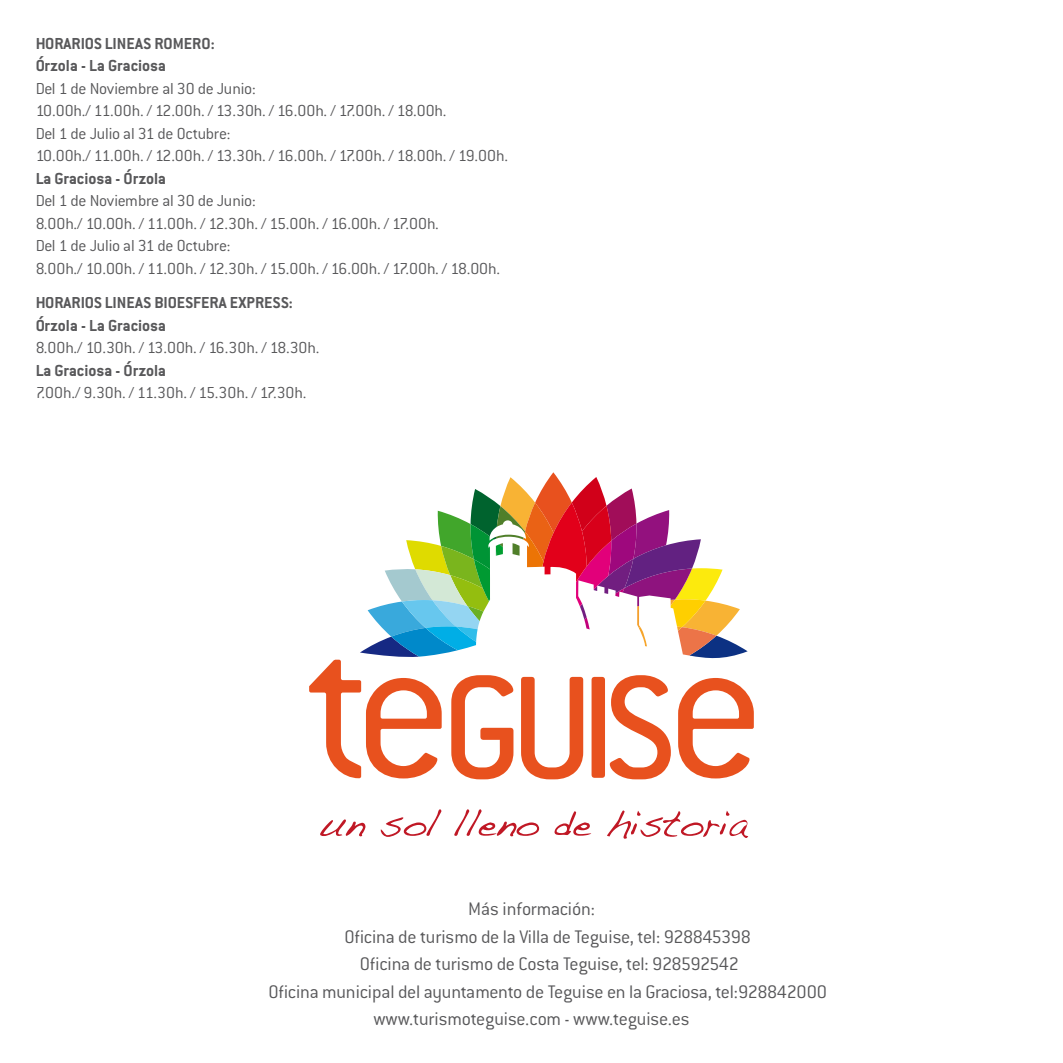
<style>
.page{position:relative;width:1063px;height:1063px;background:#fff}
.page>*{position:absolute;margin:0;border:0;box-sizing:border-box;transform-origin:0 0}
.t1{font:300 20px "Conduit ITC";letter-spacing:-.015em;color:#58585a}
.t2{font:300 17.5px/22.5px "Conduit ITC";color:#58585a}
.t3{font:700 17.5px/22.5px "Conduit ITC";color:#58585a}
</style>
<div class="page">
<svg style="left:535px;top:472px;width:37px;height:61px"></svg>
<svg style="left:360px;top:477px;width:388px;height:182px"></svg>
<svg style="left:309px;top:660px;width:445px;height:119px"></svg>
<svg style="left:320px;top:809px;width:428px;height:30px"></svg>
<p class="t3" style="left:35px;top:32px;width:181px">HORARIOS LINEAS ROMERO:<br>Órzola - La Graciosa</p>
<p class="t2" style="left:35px;top:77px;width:474px">Del 1 de Noviembre al 30 de Junio:<br>10.00h./ 11.00h. / 12.00h. / 13.30h. / 16.00h. / 17.00h. / 18.00h.<br>Del 1 de Julio al 31 de Octubre:<br>10.00h./ 11.00h. / 12.00h. / 13.30h. / 16.00h. / 17.00h. / 18.00h. / 19.00h.</p>
<p class="t3" style="left:35px;top:167px;width:132px">La Graciosa - Órzola</p>
<p class="t2" style="left:35px;top:190px;width:466px">Del 1 de Noviembre al 30 de Junio:<br>8.00h./ 10.00h. / 11.00h. / 12.30h. / 15.00h. / 16.00h. / 17.00h.<br>Del 1 de Julio al 31 de Octubre:<br>8.00h./ 10.00h. / 11.00h. / 12.30h. / 15.00h. / 16.00h. / 17.00h. / 18.00h.</p>
<p class="t3" style="left:35px;top:291px;width:259px">HORARIOS LINEAS BIOESFERA EXPRESS:<br>Órzola - La Graciosa</p>
<p class="t2" style="left:35px;top:337px;width:286px">8.00h./ 10.30h. / 13.00h. / 16.30h. / 18.30h.</p>
<p class="t3" style="left:35px;top:359px;width:132px">La Graciosa - Órzola</p>
<p class="t2" style="left:35px;top:382px;width:273px">7.00h./ 9.30h. / 11.30h. / 15.30h. / 17.30h.</p>
<p class="t1" style="left:468px;top:898px;width:128px">Más información:</p>
<p class="t1" style="left:344px;top:926px;width:408px">Oficina de turismo de la Villa de Teguise, tel: 928845398</p>
<p class="t1" style="left:360px;top:953px;width:381px">Oficina de turismo de Costa Teguise, tel: 928592542</p>
<p class="t1" style="left:268px;top:981px;width:560px">Oficina municipal del ayuntamento de Teguise en la Graciosa, tel:928842000</p>
<p class="t1" style="left:373px;top:1008px;width:318px">www.turismoteguise.com - www.teguise.es</p>
</div>
